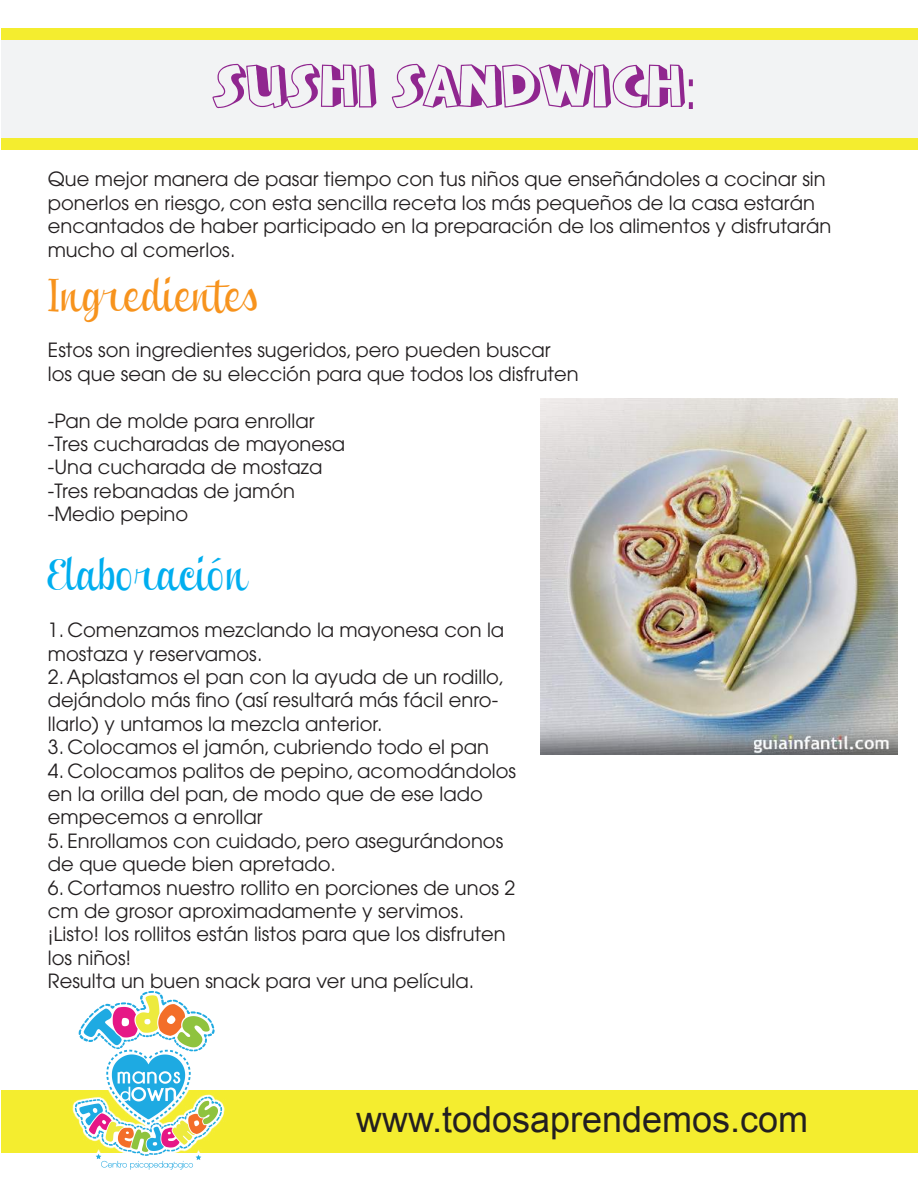
<style>
.page{position:relative;width:918px;height:1188px;background:#fff}
.page>*{position:absolute;margin:0;border:0;box-sizing:border-box;transform-origin:0 0}
.t1{font:54px "BATAVIAKOTA";color:#90268f}
.t2{font:45px "Clipper Script Fat Personal Use";color:#f7931d}
.t3{font:45px "Clipper Script Fat Personal Use";color:#00aeef}
.t4{font:36px "Arial";color:#231f20}
.t5{font:19.5px/23.4px "Avant Garde";color:#231f20}
.s1{font-family:"Avant Garde"}
</style>
<div class="page">
<div style="left:2px;top:39px;width:916px;height:105px;background:#f2f3f4"></div>
<div style="left:2px;top:28px;width:916px;height:11px;background:#f4ed2f"></div>
<div style="left:2px;top:138px;width:916px;height:12px;background:#f4ed2f"></div>
<div style="left:1px;top:1090px;width:916px;height:62px;background:#f4ed2f"></div>
<img style="left:41px;top:991px;width:215px;height:179px">
<img style="left:541px;top:399px;width:356px;height:356px">
<h1 class="t1" style="left:211px;top:59px;width:488px">SUSHI SANDWICH<span class="s1">:</span></h1>
<p class="t5" style="left:48px;top:168px;width:785px">Que mejor manera de pasar tiempo con tus niños que enseñándoles a cocinar sin ponerlos en riesgo, con esta sencilla receta los más pequeños de la casa estarán encantados de haber participado en la preparación de los alimentos y disfrutarán mucho al comerlos.</p>
<h2 class="t2" style="left:48px;top:268px;width:214px">Ingredientes</h2>
<p class="t5" style="left:48px;top:339px;width:532px">Estos son ingredientes sugeridos, pero pueden buscar los que sean de su elección para que todos los disfruten</p>
<p class="t5" style="left:48px;top:409px;width:299px">-Pan de molde para enrollar -Tres cucharadas de mayonesa -Una cucharada de mostaza -Tres rebanadas de jamón -Medio pepino</p>
<h2 class="t3" style="left:48px;top:548px;width:202px">Elaboración</h2>
<p class="t5" style="left:48px;top:618px;width:458px">1. Comenzamos mezclando la mayonesa con la mostaza y reservamos.</p>
<p class="t5" style="left:48px;top:665px;width:458px">2. Aplastamos el pan con la ayuda de un rodillo, dejándolo más fino (así resultará más fácil enro&shy;llarlo) y untamos la mezcla anterior.</p>
<p class="t5" style="left:48px;top:735px;width:443px">3. Colocamos el jamón, cubriendo todo el pan</p>
<p class="t5" style="left:48px;top:759px;width:470px">4. Colocamos palitos de pepino, acomodándolos en la orilla del pan, de modo que de ese lado empecemos a enrollar</p>
<p class="t5" style="left:48px;top:829px;width:457px">5. Enrollamos con cuidado, pero asegurándonos de que quede bien apretado.</p>
<p class="t5" style="left:48px;top:876px;width:469px">6. Cortamos nuestro rollito en porciones de unos 2 cm de grosor aproximadamente y servimos. ¡Listo! los rollitos están listos para que los disfruten los niños!<br>Resulta un buen snack para ver una película.</p>
<h3 class="t4" style="left:356px;top:1096px;width:454px">www.todosaprendemos.com</h3>
</div>
